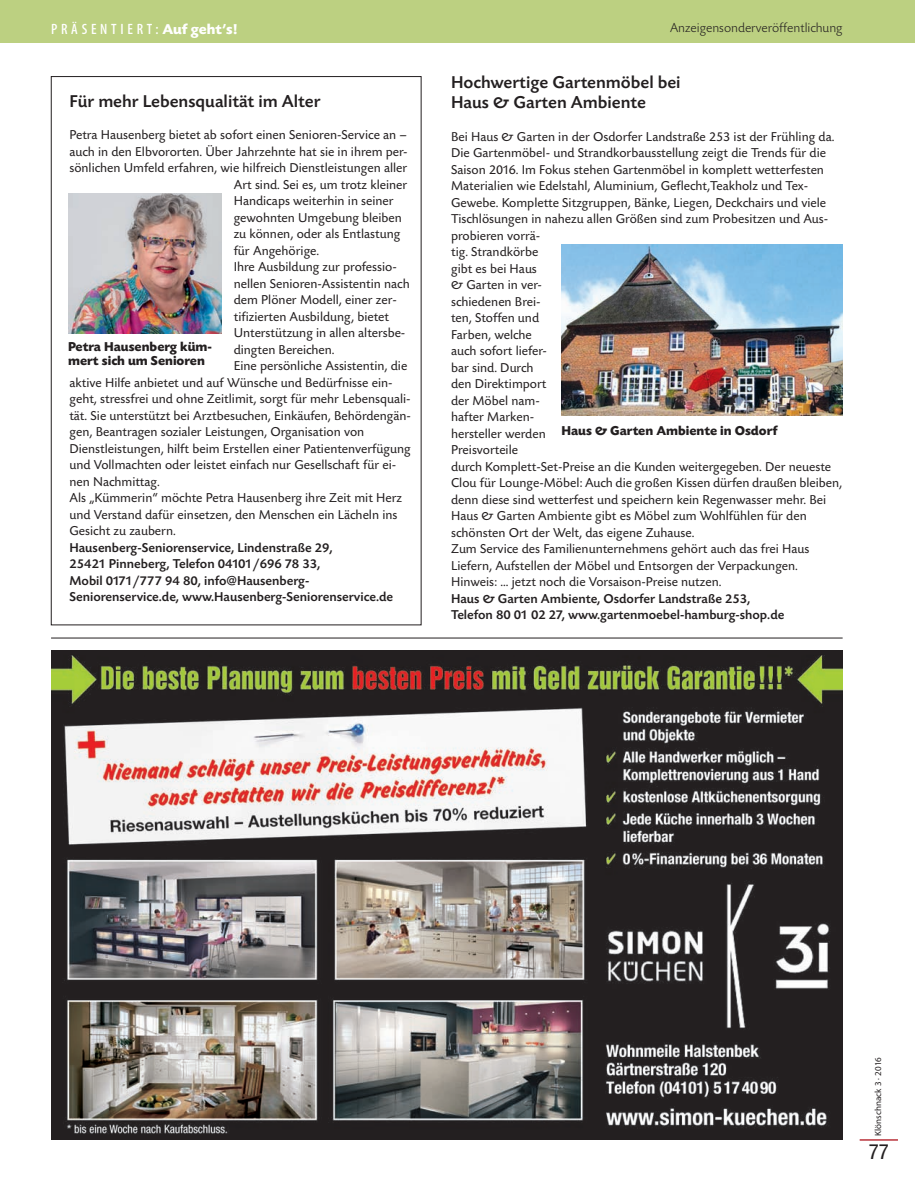
<style>
.page{position:relative;width:915px;height:1191px;background:#fff}
.page>*{position:absolute;margin:0;border:0;box-sizing:border-box;transform-origin:0 0}
.t1{font:condensed 21px "Helvetica Neue";color:#231f20}
.t2{font:500 18px/19.5px "Today SB";color:#231f20}
.t3{font:15px "Adobe Corp ID Myriad Pkg";letter-spacing:.25em;color:#fff}
.t4{font:13.5px/16.5px "Today SB";color:#231f20}
.t5{font:500 13.5px "Today SB";color:#231f20}
.t6{font:700 13.5px/13.5px "Today SB";color:#231f20}
.t7{font:300 13.5px "Today SB";color:#231f20}
.t8{font:9px "Adobe Corp ID Myriad Rg";color:#231f20}
.s1{font-family:"Today SB";font-weight:700}
.s2{font-weight:500}
</style>
<div class="page">
<div style="left:0;top:0;width:914px;height:43px;background:#bcd081"></div>
<hr style="left:859px;top:1139px;width:38px;height:1px;background:#b9323b">
<hr style="left:51px;top:638px;width:791px;height:1px;background:#231f20">
<img style="left:561px;top:245px;width:281px;height:170px">
<img style="left:68px;top:193px;width:154px;height:140px">
<img style="left:51px;top:651px;width:791px;height:489px">
<p class="t3" style="left:51px;top:23px;width:188px">PRÄSENTIERT:<span class="s1">Auf geht’s!</span></p>
<p class="t7" style="left:669px;top:23px;width:174px">Anzeigensonderveröffentlichung</p>
<p class="t2" style="left:69px;top:93px;width:252px">Für mehr Lebensqualität im Alter</p>
<p class="t4" style="left:69px;top:128px;width:339px">Petra Hausenberg bietet ab sofort einen Senioren-Service an –</p>
<p class="t4" style="left:69px;top:144px;width:339px">auch in den Elbvororten. Über Jahrzehnte hat sie in ihrem per-</p>
<p class="t4" style="left:69px;top:161px;width:339px">sönlichen Umfeld erfahren, wie hilfreich Dienstleistungen aller</p>
<p class="t4" style="left:234px;top:177px;width:175px">Art sind. Sei es, um trotz kleiner</p>
<p class="t4" style="left:234px;top:194px;width:161px">Handicaps weiterhin in seiner</p>
<p class="t4" style="left:234px;top:210px;width:170px">gewohnten Umgebung bleiben</p>
<p class="t4" style="left:234px;top:227px;width:168px">zu können, oder als Entlastung</p>
<p class="t4" style="left:234px;top:243px;width:87px">für Angehörige.</p>
<p class="t4" style="left:234px;top:260px;width:164px">Ihre Ausbildung zur professio-</p>
<p class="t4" style="left:234px;top:276px;width:177px">nellen Senioren-Assistentin nach</p>
<p class="t4" style="left:234px;top:293px;width:165px">dem Plöner Modell, einer zer -</p>
<p class="t4" style="left:234px;top:309px;width:157px">tifizierten Ausbildung, bietet</p>
<p class="t4" style="left:234px;top:326px;width:173px">Unterstützung in allen altersbe-</p>
<p class="t4" style="left:234px;top:342px;width:102px">dingten Bereichen.</p>
<p class="t4" style="left:234px;top:359px;width:175px">Eine persönliche Assistentin, die</p>
<p class="t4" style="left:69px;top:375px;width:324px">aktive Hilfe an bietet und auf Wünsche und Bedürfnisse ein-</p>
<p class="t4" style="left:69px;top:392px;width:342px">geht, stressfrei und ohne Zeitlimit, sorgt für mehr Lebensquali-</p>
<p class="t4" style="left:69px;top:408px;width:343px">tät. Sie unterstützt bei Arztbesuchen, Einkäufen, Behördengän-</p>
<p class="t4" style="left:69px;top:425px;width:296px">gen, Beantragen sozialer Leistungen, Organisation von</p>
<p class="t4" style="left:69px;top:441px;width:342px">Dienstleistungen, hilft beim Erstellen einer Patientenverfügung</p>
<p class="t4" style="left:69px;top:458px;width:328px">und Vollmachten oder leistet einfach nur Gesellschaft für ei-</p>
<p class="t4" style="left:69px;top:474px;width:92px">nen Nachmittag.</p>
<p class="t4" style="left:69px;top:491px;width:334px">Als „Kümmerin“ möchte Petra Hausenberg ihre Zeit mit Herz</p>
<p class="t4" style="left:69px;top:507px;width:329px">und Verstand dafür einsetzen, den Menschen ein Lächeln ins</p>
<p class="t4" style="left:69px;top:524px;width:108px">Gesicht zu zaubern.</p>
<p class="t5" style="left:69px;top:542px;width:265px">Hausenberg-Seniorenservice, Lindenstraße 29,</p>
<p class="t5" style="left:69px;top:558px;width:252px">25421 Pinneberg, Telefon 04101/696 78 33,</p>
<p class="t5" style="left:69px;top:575px;width:241px">Mobil 0171/777 94 80, info@Hausenberg-</p>
<p class="t5" style="left:69px;top:591px;width:325px">Seniorenservice.de, www.Hausenberg-Seniorenservice.de</p>
<p class="t6" style="left:68px;top:341px;width:145px">Petra Hausenberg küm&shy;mert sich um Senioren</p>
<p class="t2" style="left:451px;top:75px;width:231px">Hochwertige Gartenmöbel bei<br>Haus &amp; Garten Ambiente</p>
<p class="t4" style="left:451px;top:130px;width:392px">Bei Haus &amp; Garten in der Osdorfer Landstraße 253 ist der Frühling da.<br>Die Gartenmöbel- und Strandkorbausstellung zeigt die Trends für die Saison 2016. Im Fokus stehen Gartenmöbel in komplett wetterfesten Materialien wie Edelstahl, Aluminium, Geflecht,Teakholz und Tex-Gewebe. Komplette Sitzgruppen, Bänke, Liegen, Deckchairs und viele Tischlösungen in nahezu allen Größen sind zum Probesitzen und Aus&shy;probieren vorrä-<br>tig. Strandkörbe<br>gibt es bei Haus<br>&amp; Garten in ver-<br>schiedenen Brei-<br>ten, Stoffen und<br>Farben, welche<br>auch sofort liefer-<br>bar sind. Durch<br>den Direktimport<br>der Möbel nam-<br>hafter Marken-<br>hersteller werden<br>Preisvorteile<br>durch Komplett-Set-Preise an die Kunden weitergegeben. Der neueste Clou für Lounge-Möbel: Auch die großen Kissen dürfen draußen bleiben, denn diese sind wetterfest und speichern kein Regenwasser mehr. Bei Haus &amp; Garten Ambiente gibt es Möbel zum Wohlfühlen für den schönsten Ort der Welt, das eigene Zuhause.<br>Zum Service des Familienunternehmens gehört auch das frei Haus Liefern, Aufstellen der Möbel und Entsorgen der Verpackungen.<br>Hinweis: ... jetzt noch die Vorsaison-Preise nutzen.<br><span class="s2">Haus &amp; Garten Ambiente, Osdorfer Landstraße 253,<br>Telefon 80 01 02 27, www.gartenmoebel-hamburg-shop.de</span></p>
<p class="t6" style="left:561px;top:425px;width:218px">Haus &amp; Garten Ambiente in Osdorf</p>
<p class="t8" style="left:874px;top:1135px;width:80px;rotate:-90deg">Klönschnack 3 · 2016</p>
<p class="t1" style="left:868px;top:1144px;width:22px">77</p>
</div>
